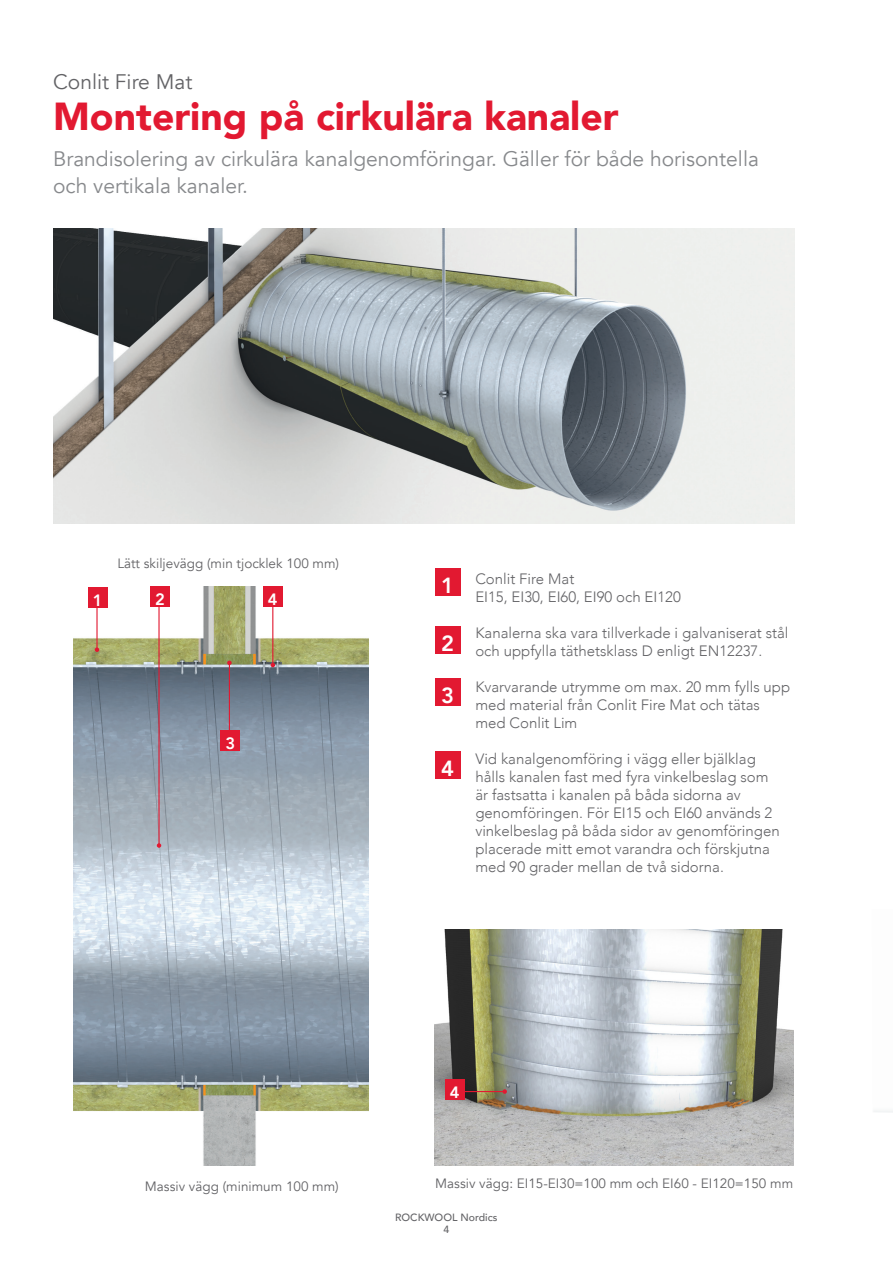
<style>
.page{position:relative;width:893px;height:1263px;background:#fff}
.page>*{position:absolute;margin:0;border:0;box-sizing:border-box;transform-origin:0 0}
.Body_copy_10_pkt{font:900 39px "Avenir";color:#e21931}
.t1{font:800 21.9px "Avenir";color:#fff}
.Body_copy_10_pkt-2{font:21px/27px "Avenir";color:#87898c}
.Body_copy_10_pkt-3{font:21px "Avenir";color:#636366}
.t2{font:800 16.35px "Avenir";color:#fff}
.Body_copy_10_pkt-4{font:300 15px/18px "Avenir";color:#636366}
.Body_copy_10_pkt-5{font:13.5px "Avenir";color:#636366}
.t3{font:500 10.5px "Avenir";color:#636366}
</style>
<div class="page">
<img style="left:74px;top:586px;width:294px;height:580px">
<hr style="left:96px;top:597px;width:2px;height:53px;background:#e21931">
<svg style="left:95px;top:647px;width:4px;height:5px"></svg>
<hr style="left:158px;top:603px;width:2px;height:242px;background:#e21931">
<svg style="left:157px;top:843px;width:4px;height:5px"></svg>
<hr style="left:272px;top:598px;width:1px;height:67px;background:#e21931">
<svg style="left:271px;top:663px;width:4px;height:4px"></svg>
<div style="left:88px;top:587px;width:19px;height:21px;background:#e21931"></div>
<div style="left:435px;top:569px;width:25px;height:27px;background:#e21931"></div>
<div style="left:150px;top:586px;width:20px;height:21px;background:#e21931"></div>
<div style="left:435px;top:626px;width:25px;height:27px;background:#e21931"></div>
<div style="left:435px;top:678px;width:25px;height:27px;background:#e21931"></div>
<div style="left:435px;top:751px;width:25px;height:28px;background:#e21931"></div>
<div style="left:263px;top:586px;width:19px;height:21px;background:#e21931"></div>
<hr style="left:229px;top:663px;width:1px;height:78px;background:#e21931">
<svg style="left:227px;top:661px;width:5px;height:4px"></svg>
<img style="left:53px;top:229px;width:741px;height:295px">
<img style="left:435px;top:930px;width:359px;height:236px">
<div style="left:221px;top:730px;width:19px;height:21px;background:#e21931"></div>
<div style="left:445px;top:1080px;width:19px;height:20px;background:#e21931"></div>
<hr style="left:460px;top:1091px;width:45px;height:1px;background:#e21931">
<svg style="left:502px;top:1089px;width:5px;height:5px"></svg>
<img style="left:874px;top:1111px;width:19px;height:1px">
<p class="Body_copy_10_pkt-3" style="left:53px;top:69px;width:141px">Conlit Fire Mat</p>
<p class="Body_copy_10_pkt" style="left:53px;top:83px;width:567px">Montering på cirkulära kanaler</p>
<p class="Body_copy_10_pkt-2" style="left:53px;top:145px;width:707px">Brandisolering av cirkulära kanalgenomföringar. Gäller för både horisontella och vertikala kanaler.</p>
<p class="t2" style="left:93px;top:588px;width:11px">1</p>
<p class="Body_copy_10_pkt-5" style="left:117px;top:555px;width:223px">Lätt skiljevägg (min tjocklek 100 mm)</p>
<p class="t2" style="left:155px;top:586px;width:11px">2</p>
<p class="t2" style="left:268px;top:586px;width:11px">4</p>
<p class="t2" style="left:226px;top:730px;width:11px">3</p>
<p class="t1" style="left:441px;top:569px;width:14px">1</p>
<p class="t1" style="left:441px;top:626px;width:14px">2</p>
<p class="t1" style="left:441px;top:678px;width:14px">3</p>
<p class="t1" style="left:441px;top:751px;width:14px">4</p>
<p class="Body_copy_10_pkt-4" style="left:475px;top:570px;width:100px">Conlit Fire Mat</p>
<p class="Body_copy_10_pkt-4" style="left:475px;top:588px;width:207px">EI15, EI30, EI60, EI90 och EI120</p>
<p class="Body_copy_10_pkt-4" style="left:475px;top:624px;width:315px">Kanalerna ska vara tillverkade i galvaniserat stål och uppfylla täthetsklass D enligt EN12237.</p>
<p class="Body_copy_10_pkt-4" style="left:475px;top:678px;width:316px">Kvarvarande utrymme om max. 20 mm fylls upp med material från Conlit Fire Mat och tätas med Conlit Lim</p>
<p class="Body_copy_10_pkt-4" style="left:475px;top:750px;width:306px">Vid kanalgenomföring i vägg eller bjälklag hålls kanalen fast med fyra vinkelbeslag som är fastsatta i kanalen på båda sidorna av genomföringen. För EI15 och EI60 används 2 vinkelbeslag på båda sidor av genomföringen placerade mitt emot varandra och förskjutna med 90 grader mellan de två sidorna.</p>
<p class="Body_copy_10_pkt-5" style="left:145px;top:1179px;width:195px">Massiv vägg (minimum 100 mm)</p>
<p class="t2" style="left:450px;top:1080px;width:11px">4</p>
<p class="Body_copy_10_pkt-5" style="left:435px;top:1175px;width:359px">Massiv vägg: EI15-EI30=100 mm och EI60 - EI120=150 mm</p>
<p class="t3" style="left:395px;top:1208px;width:104px">ROCKWOOL Nordics</p>
<p class="t3" style="left:443px;top:1220px;width:7px">4</p>
</div>
